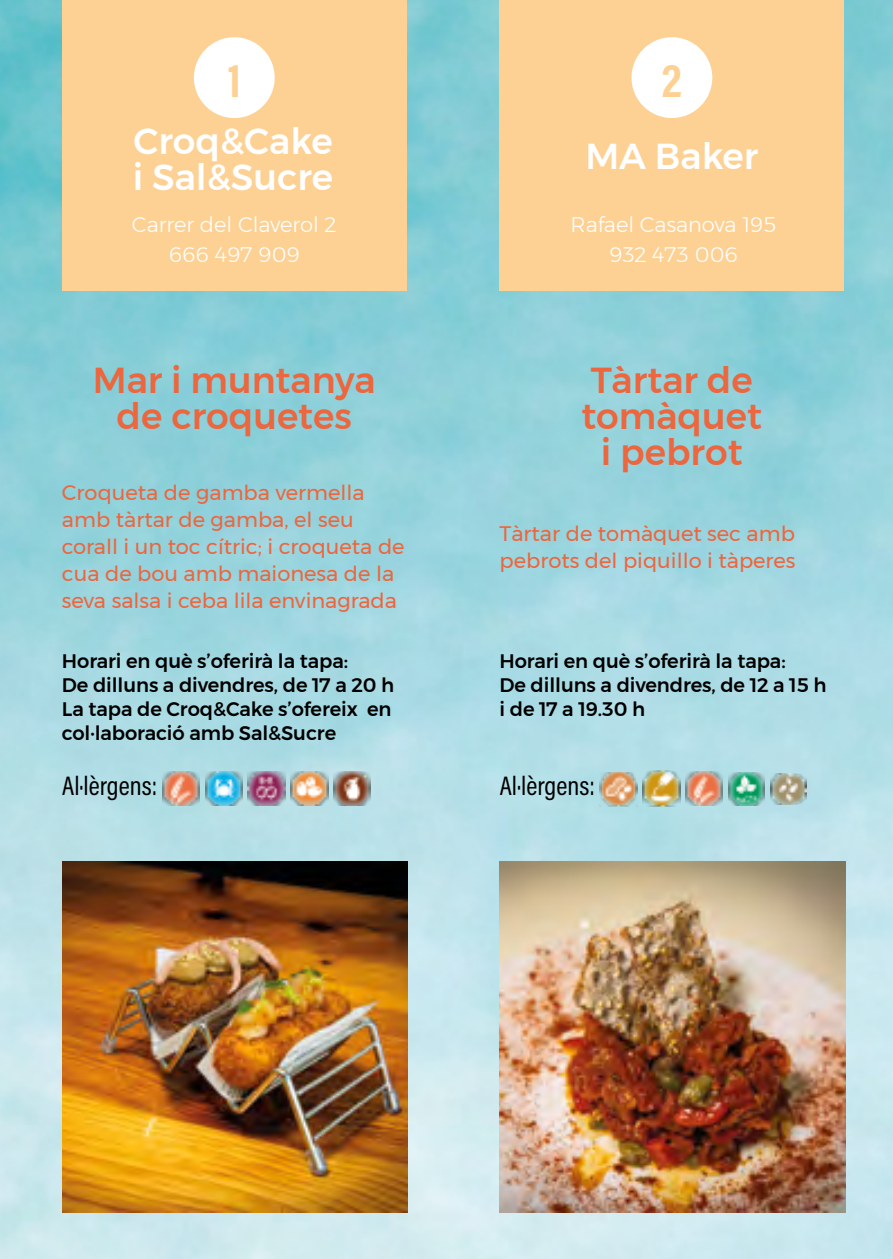
<style>
.page{position:relative;width:893px;height:1259px;background:#fff}
.page>*{position:absolute;margin:0;border:0;box-sizing:border-box;transform-origin:0 0}
.t1{font:700 48px "Acumin Pro Cond";color:#fdd194}
.t2{font:500 36px/36px "Montserrat";color:#ec663e;text-align:center}
.t3{font:500 36px/36px "Montserrat";color:#fff}
.t4{font:27px "Acumin Pro Cond";color:#000}
.t5{font:21px/27px "Montserrat";color:#ec663e}
.t6{font:300 21px/30px "Montserrat";color:#fff;text-align:center}
.t7{font:500 19.5px/24px "Montserrat";letter-spacing:-.005em;color:#000}
</style>
<div class="page">
<img style="left:0;top:0;width:893px;height:1259px">
<div style="left:62px;top:0;width:344px;height:290px;background:#fdd194"></div>
<div style="left:194px;top:37px;width:81px;height:81px;background:#fff;border-radius:50%"></div>
<img style="left:162px;top:772px;width:38px;height:33px">
<img style="left:205px;top:771px;width:38px;height:34px">
<img style="left:248px;top:771px;width:37px;height:34px">
<img style="left:290px;top:771px;width:38px;height:35px">
<img style="left:333px;top:772px;width:38px;height:34px">
<div style="left:500px;top:0;width:344px;height:290px;background:#fdd194"></div>
<div style="left:631px;top:37px;width:81px;height:81px;background:#fff;border-radius:50%"></div>
<img style="left:600px;top:772px;width:37px;height:34px">
<img style="left:643px;top:770px;width:37px;height:36px">
<img style="left:685px;top:771px;width:38px;height:34px">
<img style="left:728px;top:773px;width:36px;height:32px">
<img style="left:771px;top:773px;width:35px;height:32px">
<img style="left:62px;top:861px;width:345px;height:351px">
<img style="left:500px;top:861px;width:345px;height:351px">
<h1 class="t1" style="left:228px;top:48px;width:15px">1</h1>
<h2 class="t3" style="left:133px;top:123px;width:202px">Croq&amp;Cake i Sal&amp;Sucre</h2>
<p class="t6" style="left:132px;top:209px;width:206px">Carrer del Claverol 2<br>666 497 909</p>
<h2 class="t2" style="left:93px;top:362px;width:284px">Mar i muntanya de croquetes</h2>
<p class="t5" style="left:62px;top:479px;width:344px">Croqueta de gamba vermella amb tàrtar de gamba, el seu corall i un toc cítric; i croqueta de cua de bou amb maionesa de la seva salsa i ceba lila envinagrada</p>
<p class="t7" style="left:62px;top:649px;width:334px">Horari en què s’oferirà la tapa:<br>De dilluns a divendres, de 17 a 20 h<br>La tapa de Croq&amp;Cake s’ofereix en col·laboració amb Sal&amp;Sucre</p>
<h3 class="t4" style="left:62px;top:768px;width:97px">Al·lèrgens:</h3>
<h1 class="t1" style="left:662px;top:48px;width:21px">2</h1>
<h2 class="t3" style="left:585px;top:138px;width:174px">MA Baker</h2>
<p class="t6" style="left:571px;top:209px;width:207px">Rafael Casanova 195<br>932 473 006</p>
<h2 class="t2" style="left:582px;top:362px;width:182px">Tàrtar de tomàquet i pebrot</h2>
<p class="t5" style="left:499px;top:520px;width:298px">Tàrtar de tomàquet sec amb pebrots del piquillo i tàperes</p>
<p class="t7" style="left:499px;top:649px;width:328px">Horari en què s’oferirà la tapa:<br>De dilluns a divendres, de 12 a 15 h i de 17 a 19.30 h</p>
<h3 class="t4" style="left:500px;top:768px;width:97px">Al·lèrgens:</h3>
</div>
